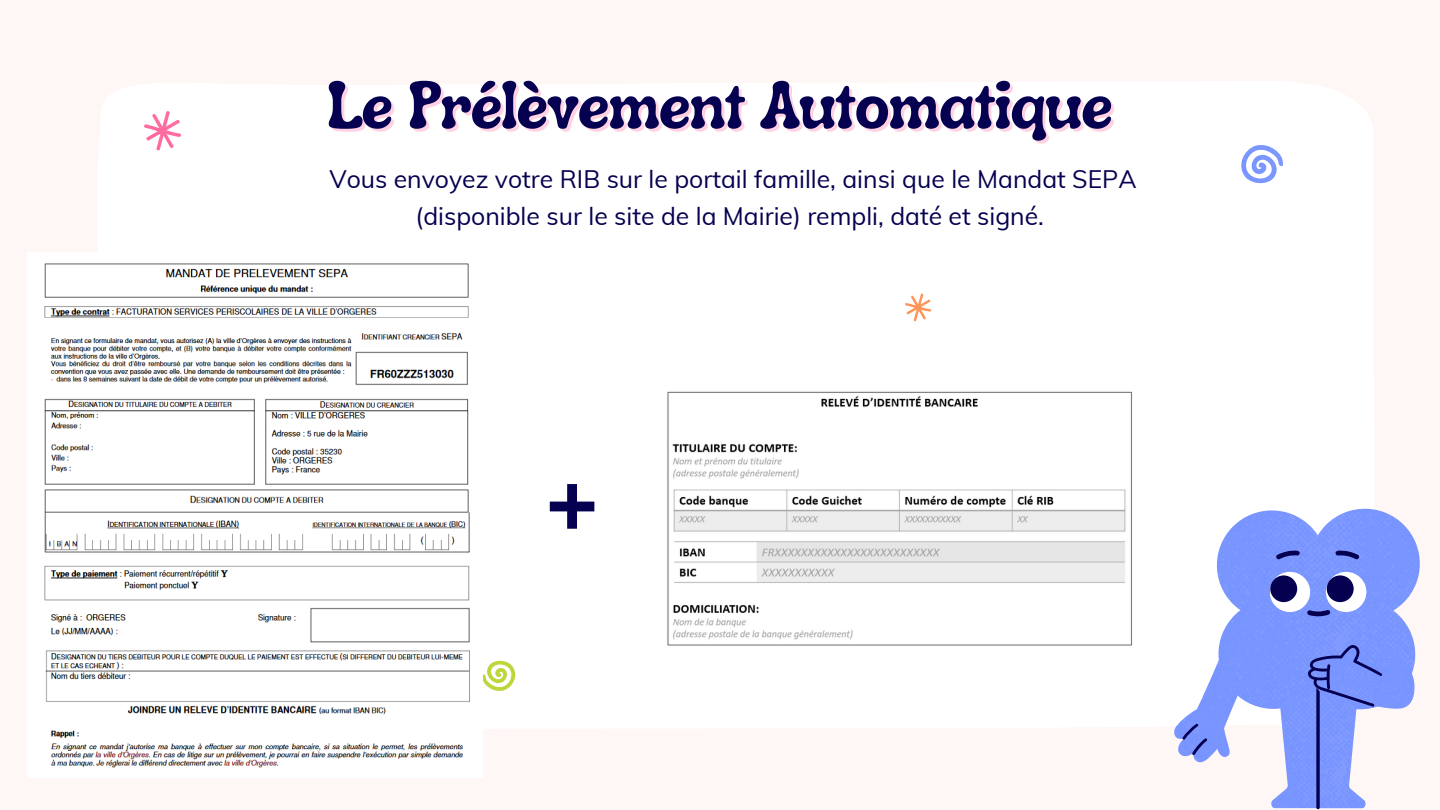
<style>
.page{position:relative;width:1440px;height:810px;background:#fff}
.page>*{position:absolute;margin:0;border:0;box-sizing:border-box;transform-origin:0 0}
.t1{font:700 92px "Open Sans";color:#050150}
.t2{font:700 67px "Luckybones";letter-spacing:-.02em;color:#050150}
.t3{font:24.8px/36.8px "Muli";color:#050150;text-align:center}
</style>
<div class="page">
<svg style="left:1174px;top:508px;width:246px;height:302px"></svg>
<svg style="left:144px;top:111px;width:37px;height:40px"></svg>
<svg style="left:905px;top:293px;width:27px;height:28px"></svg>
<svg style="left:1241px;top:145px;width:42px;height:39px"></svg>
<svg style="left:483px;top:660px;width:33px;height:31px"></svg>
<img style="left:44px;top:263px;width:426px;height:505px">
<img style="left:667px;top:391px;width:465px;height:255px">
<p class="t2" style="left:327px;top:61px;width:788px">Le Prélèvement Automatique</p>
<p class="t3" style="left:329px;top:161px;width:809px">Vous envoyez votre RIB sur le portail famille, ainsi que le Mandat SEPA (disponible sur le site de la Mairie) rempli, daté et signé.</p>
<p class="t1" style="left:546px;top:441px;width:54px">+</p>
</div>
